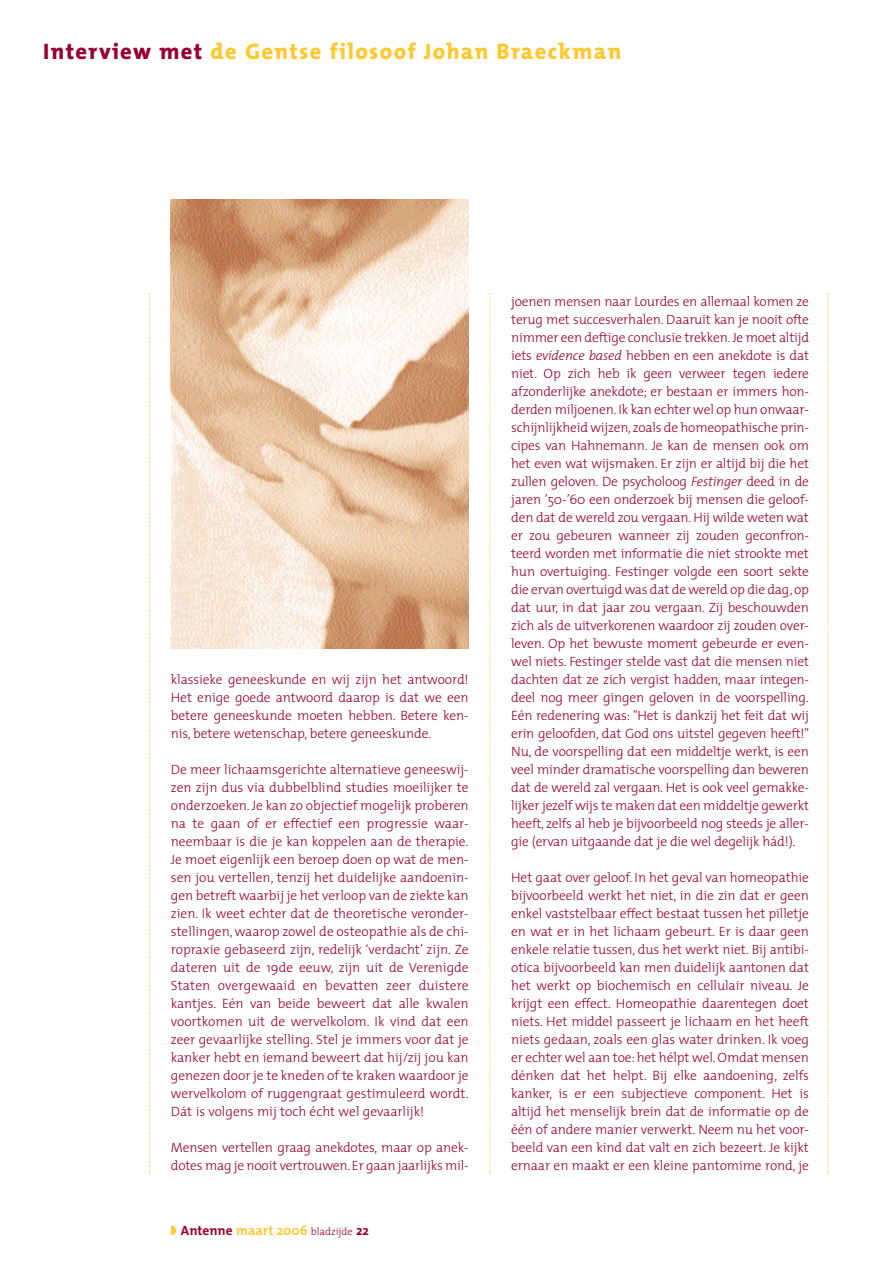
<style>
.page{position:relative;width:893px;height:1262px;background:#fff}
.page>*{position:absolute;margin:0;border:0;box-sizing:border-box;transform-origin:0 0}
.t1{font:800 22.5px "The Mix";letter-spacing:.06em;color:#ffc92e}
.t2{font:300 13.5px/18px "The Mix";letter-spacing:-.01em;color:#990031;text-align:justify}
.t3{font:700 13.5px "The Mix";color:#990031}
.s1{color:#990031}
.s2{color:#ffc92e}
.s3{font-weight:300;font-size:10.5px}
.s4{font-style:italic}
</style>
<div class="page">
<svg style="left:489px;top:293px;width:1px;height:881px"></svg>
<svg style="left:149px;top:293px;width:1px;height:881px"></svg>
<svg style="left:827px;top:293px;width:1px;height:881px"></svg>
<img style="left:171px;top:199px;width:297px;height:449px">
<h1 class="t1" style="left:43px;top:43px;width:579px"><span class="s1">Interview met</span> de Gentse filosoof Johan Braeckman</h1>
<p class="t2" style="left:171px;top:672px;width:299px">klassieke geneeskunde en wij zijn het antwoord!<br>Het enige goede antwoord daarop is dat we een betere geneeskunde moeten hebben. Betere ken&shy;nis, betere wetenschap, betere geneeskunde.</p>
<p class="t2" style="left:171px;top:762px;width:299px">De meer lichaamsgerichte alternatieve geneeswij&shy;zen zijn dus via dubbelblind studies moeilijker te onderzoeken. Je kan zo objectief mogelijk proberen na te gaan of er effectief een progressie waar&shy;neembaar is die je kan koppelen aan de therapie.<br>Je moet eigenlijk een beroep doen op wat de men&shy;sen jou vertellen, tenzij het duidelijke aandoenin&shy;gen betreft waarbij je het verloop van de ziekte kan zien. Ik weet echter dat de theoretische veronder&shy;stellingen, waarop zowel de osteopathie als de chi&shy;ropraxie gebaseerd zijn, redelijk ‘verdacht’ zijn. Ze dateren uit de 19de eeuw, zijn uit de Verenigde Staten overgewaaid en bevatten zeer duistere kantjes. Eén van beide beweert dat alle kwalen voortkomen uit de wervelkolom. Ik vind dat een zeer gevaarlijke stelling. Stel je immers voor dat je kanker hebt en iemand beweert dat hij/zij jou kan genezen door je te kneden of te kraken waardoor je wervelkolom of ruggengraat gestimuleerd wordt.<br>Dát is volgens mij toch écht wel gevaarlijk!</p>
<p class="t2" style="left:171px;top:1140px;width:299px">Mensen vertellen graag anekdotes, maar op anek&shy;dotes mag je nooit vertrouwen. Er gaan jaarlijks mil-</p>
<p class="t3" style="left:171px;top:1225px;width:200px"><span class="s2">◗</span> Antenne <span class="s2">maart 2006</span> <span class="s3">bladzijde</span> 22</p>
<p class="t2" style="left:511px;top:294px;width:299px">joenen mensen naar Lourdes en allemaal komen ze terug met succesverhalen. Daaruit kan je nooit ofte nimmer een deftige conclusie trekken. Je moet altijd iets <span class="s4">evidence based</span> hebben en een anekdote is dat niet. Op zich heb ik geen verweer tegen iedere afzonderlijke anekdote; er bestaan er immers hon&shy;derden miljoenen. Ik kan echter wel op hun onwaar&shy;schijnlijkheid wijzen, zoals de homeopathische prin&shy;cipes van Hahnemann. Je kan de mensen ook om het even wat wijsmaken. Er zijn er altijd bij die het zullen geloven. De psycholoog <span class="s4">Festinger</span> deed in de jaren ’50-’60 een onderzoek bij mensen die geloof&shy;den dat de wereld zou vergaan. Hij wilde weten wat er zou gebeuren wanneer zij zouden geconfron&shy;teerd worden met informatie die niet strookte met hun overtuiging. Festinger volgde een soort sekte die ervan overtuigd was dat de wereld op die dag, op dat uur, in dat jaar zou vergaan. Zij beschouwden zich als de uitverkorenen waardoor zij zouden over&shy;leven. Op het bewuste moment gebeurde er even&shy;wel niets. Festinger stelde vast dat die mensen niet dachten dat ze zich vergist hadden, maar integen&shy;deel nog meer gingen geloven in de voorspelling.<br>Eén redenering was: "Het is dankzij het feit dat wij erin geloofden, dat God ons uitstel gegeven heeft!" Nu, de voorspelling dat een middeltje werkt, is een veel minder dramatische voorspelling dan beweren dat de wereld zal vergaan. Het is ook veel gemakke&shy;lijker jezelf wijs te maken dat een middeltje gewerkt heeft, zelfs al heb je bijvoorbeeld nog steeds je aller&shy;gie (ervan uitgaande dat je die wel degelijk hád!).</p>
<p class="t2" style="left:511px;top:870px;width:299px">Het gaat over geloof. In het geval van homeopathie bijvoorbeeld werkt het niet, in die zin dat er geen enkel vaststelbaar effect bestaat tussen het pilletje en wat er in het lichaam gebeurt. Er is daar geen enkele relatie tussen, dus het werkt niet. Bij antibi&shy;otica bijvoorbeeld kan men duidelijk aantonen dat het werkt op biochemisch en cellulair niveau. Je krijgt een effect. Homeopathie daarentegen doet niets. Het middel passeert je lichaam en het heeft niets gedaan, zoals een glas water drinken. Ik voeg er echter wel aan toe: het hélpt wel. Omdat mensen dénken dat het helpt. Bij elke aandoening, zelfs kanker, is er een subjectieve component. Het is altijd het menselijk brein dat de informatie op de één of andere manier verwerkt. Neem nu het voor&shy;beeld van een kind dat valt en zich bezeert. Je kijkt ernaar en maakt er een kleine pantomime rond, je</p>
</div>
